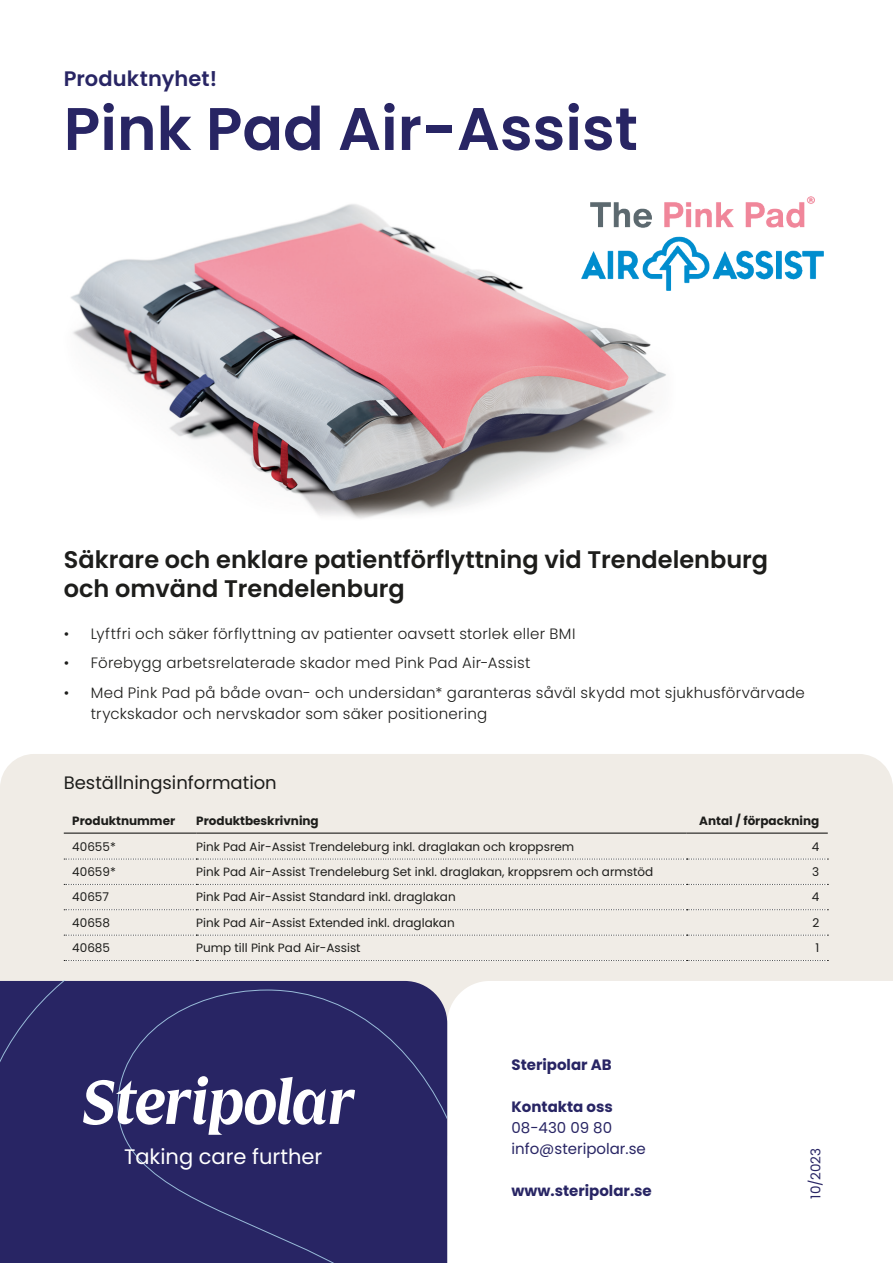
<style>
.page{position:relative;width:893px;height:1263px;background:#fff}
.page>*{position:absolute;margin:0;border:0;box-sizing:border-box;transform-origin:0 0}
.Otsikko_1{font:600 60px "Poppins";color:#282564}
.Otsikko_3{font:600 24px/28.8px "Poppins";color:#1d1d1b}
.t1{font:21px "Poppins";color:#fff}
.Väliotsikko{font:600 21px "Poppins";letter-spacing:.005em;color:#282564}
.Otsikko_3-2{font:18px "Poppins";color:#1d1d1b}
.t2{font:300 15px/21px "Poppins";letter-spacing:.02em;color:#1d1d1b}
.t3{font:15px/21px "Poppins";color:#282564}
.t4{font:700 15px "Poppins";color:#282564}
.Leipäteksti{font:13.5px "Poppins";letter-spacing:.005em;color:#282564}
.Taulukko_oikea{font:12px "Poppins";color:#1d1d1b}
.Taulukko_oikea-2{font:700 12px "Poppins";color:#1d1d1b}
.Taulukko_vasen{font:12px "Poppins";color:#1d1d1b}
.Taulukko_vasen-2{font:700 12px "Poppins";color:#1d1d1b}
.s1{font-weight:700}
</style>
<div class="page">
<img style="left:70px;top:204px;width:596px;height:315px">
<div style="left:0;top:754px;width:893px;height:401px;background:#f0ece6;border-radius:34px"></div>
<svg style="left:64px;top:859px;width:764px;height:1px"></svg>
<svg style="left:64px;top:884px;width:764px;height:1px"></svg>
<svg style="left:64px;top:909px;width:764px;height:1px"></svg>
<svg style="left:64px;top:935px;width:764px;height:1px"></svg>
<svg style="left:64px;top:960px;width:764px;height:1px"></svg>
<hr style="left:64px;top:832px;width:132px;height:2px;background:#1d1d1b">
<hr style="left:196px;top:832px;width:491px;height:2px;background:#1d1d1b">
<hr style="left:687px;top:832px;width:141px;height:2px;background:#1d1d1b">
<div style="left:447px;top:981px;width:446px;height:282px;background:#fff"></div>
<img style="left:581px;top:197px;width:243px;height:94px">
<div style="left:0;top:981px;width:446px;height:282px;background:#282564"></div>
<svg style="left:83px;top:1076px;width:272px;height:59px;background:#6d6b96"></svg>
<p class="Väliotsikko" style="left:64px;top:66px;width:155px">Produktnyhet!</p>
<p class="Otsikko_1" style="left:64px;top:94px;width:576px">Pink Pad Air-Assist</p>
<p class="Otsikko_3" style="left:64px;top:546px;width:706px">Säkrare och enklare patientförflyttning vid Trendelenburg och omvänd Trendelenburg</p>
<p class="t2" style="left:64px;top:623px;width:513px">• Lyftfri och säker förflyttning av patienter oavsett storlek eller BMI</p>
<p class="t2" style="left:64px;top:653px;width:468px">• Förebygg arbetsrelaterade skador med Pink Pad Air-Assist</p>
<p class="t2" style="left:91px;top:682px;width:716px;text-indent:-27px">• Med Pink Pad på både ovan- och undersidan* garanteras såväl skydd mot sjukhusförvärvade tryckskador och nervskador som säker positionering</p>
<p class="Otsikko_3-2" style="left:64px;top:772px;width:215px">Beställningsinformation</p>
<p class="Taulukko_vasen-2" style="left:72px;top:813px;width:104px">Produktnummer</p>
<p class="Taulukko_oikea-2" style="left:196px;top:813px;width:124px">Produktbeskrivning</p>
<p class="Taulukko_oikea-2" style="left:699px;top:813px;width:121px">Antal / förpackning</p>
<p class="Taulukko_vasen" style="left:72px;top:839px;width:45px">40655*</p>
<p class="Taulukko_oikea" style="left:196px;top:839px;width:379px">Pink Pad Air-Assist Trendeleburg inkl. draglakan och kroppsrem</p>
<p class="Taulukko_oikea" style="left:812px;top:839px;width:9px">4</p>
<p class="Taulukko_vasen" style="left:72px;top:865px;width:45px">40659*</p>
<p class="Taulukko_oikea" style="left:196px;top:865px;width:458px">Pink Pad Air-Assist Trendeleburg Set inkl. draglakan, kroppsrem och armstöd</p>
<p class="Taulukko_oikea" style="left:812px;top:865px;width:9px">3</p>
<p class="Taulukko_vasen" style="left:72px;top:890px;width:38px">40657</p>
<p class="Taulukko_oikea" style="left:196px;top:890px;width:261px">Pink Pad Air-Assist Standard inkl. draglakan</p>
<p class="Taulukko_oikea" style="left:812px;top:890px;width:9px">4</p>
<p class="Taulukko_vasen" style="left:72px;top:915px;width:39px">40658</p>
<p class="Taulukko_oikea" style="left:196px;top:915px;width:260px">Pink Pad Air-Assist Extended inkl. draglakan</p>
<p class="Taulukko_oikea" style="left:812px;top:915px;width:8px">2</p>
<p class="Taulukko_vasen" style="left:72px;top:941px;width:39px">40685</p>
<p class="Taulukko_oikea" style="left:196px;top:941px;width:166px">Pump till Pink Pad Air-Assist</p>
<p class="Taulukko_oikea" style="left:815px;top:941px;width:5px">1</p>
<h3 class="t1" style="left:124px;top:1145px;width:200px">Taking care further</h3>
<p class="t4" style="left:511px;top:1056px;width:102px">Steripolar AB</p>
<p class="t3" style="left:511px;top:1096px;width:136px"><span class="s1">Kontakta oss<br></span>08-430 09 80 info@steripolar.se</p>
<p class="t4" style="left:511px;top:1182px;width:142px">www.steripolar.se</p>
<p class="Leipäteksti" style="left:808px;top:1199px;width:52px;rotate:-90deg">10/2023</p>
</div>
